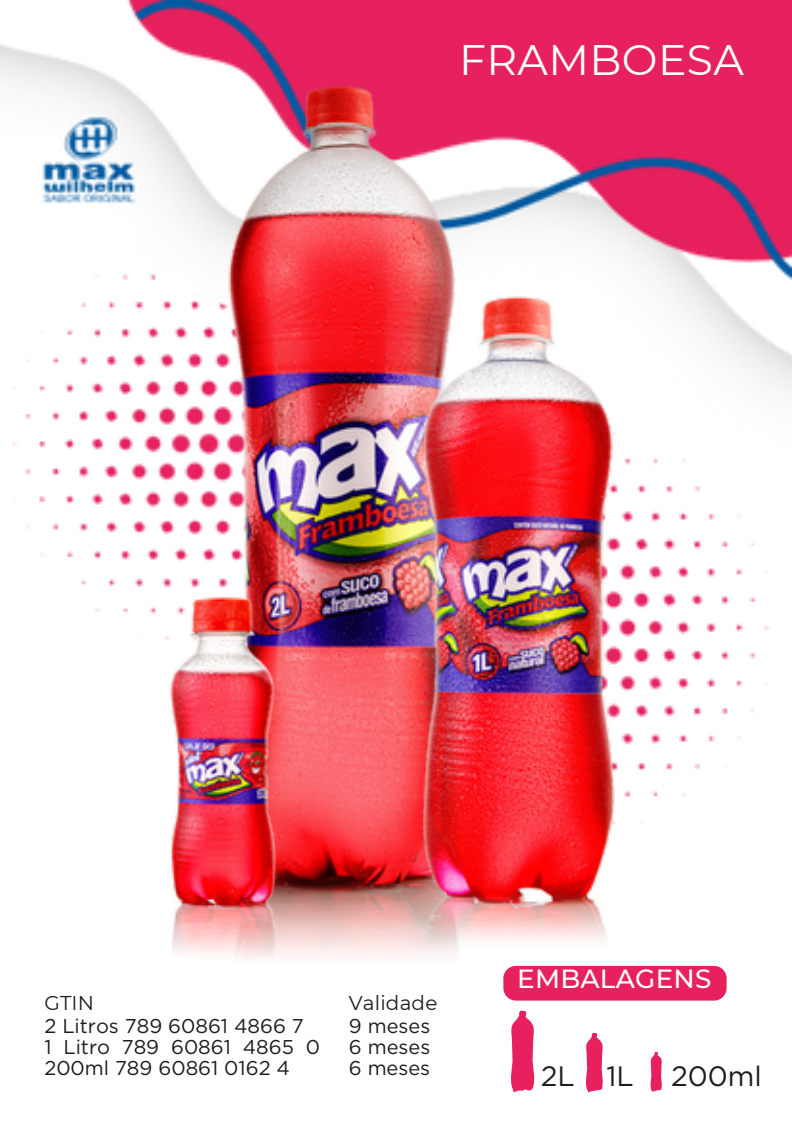
<style>
.page{position:relative;width:792px;height:1131px;background:#fff}
.page>*{position:absolute;margin:0;border:0;box-sizing:border-box;transform-origin:0 0}
.t1{font:42.4px "Montserrat";letter-spacing:.01em;color:#fff}
.t2{font:28px "Gotham";color:#1d1d1b}
.t3{font:500 26.4px "Montserrat";letter-spacing:.01em;color:#fff}
.t4{font:20px/20.8px "Gotham";color:#1d1d1b}
.t5{font:20px "Montserrat";letter-spacing:.01em;color:#1d1d1b}
</style>
<div class="page">
<img style="left:0;top:0;width:792px;height:823px">
<img style="left:217px;top:69px;width:252px;height:887px">
<img style="left:407px;top:284px;width:225px;height:672px">
<img style="left:163px;top:588px;width:123px;height:371px">
<div style="left:503px;top:966px;width:224px;height:35px;background:#e6215e;border-radius:13px"></div>
<svg style="left:511px;top:1011px;width:23px;height:81px;background:#ea4478"></svg>
<svg style="left:586px;top:1033px;width:17px;height:59px"></svg>
<svg style="left:650px;top:1052px;width:12px;height:40px"></svg>
<h2 class="t1" style="left:459px;top:34px;width:286px">FRAMBOESA</h2>
<p class="t5" style="left:44px;top:990px;width:51px">GTIN</p>
<h1 class="t5" style="left:349px;top:990px;width:90px">Validade</h1>
<p class="t4" style="left:44px;top:1016px;width:261px">2 Litros 789 60861 4866 7</p>
<p class="t4" style="left:44px;top:1037px;width:277px">1 Litro 789 60861 4865 0<br>200ml 789 60861 0162 4</p>
<p class="t4" style="left:349px;top:1016px;width:83px;text-align:justify">9 meses 6 meses 6 meses</p>
<h3 class="t3" style="left:517px;top:962px;width:196px">EMBALAGENS</h3>
<h3 class="t2" style="left:541px;top:1059px;width:35px">2L</h3>
<h5 class="t2" style="left:606px;top:1059px;width:29px">1L</h5>
<p class="t2" style="left:671px;top:1059px;width:92px">200ml</p>
</div>
